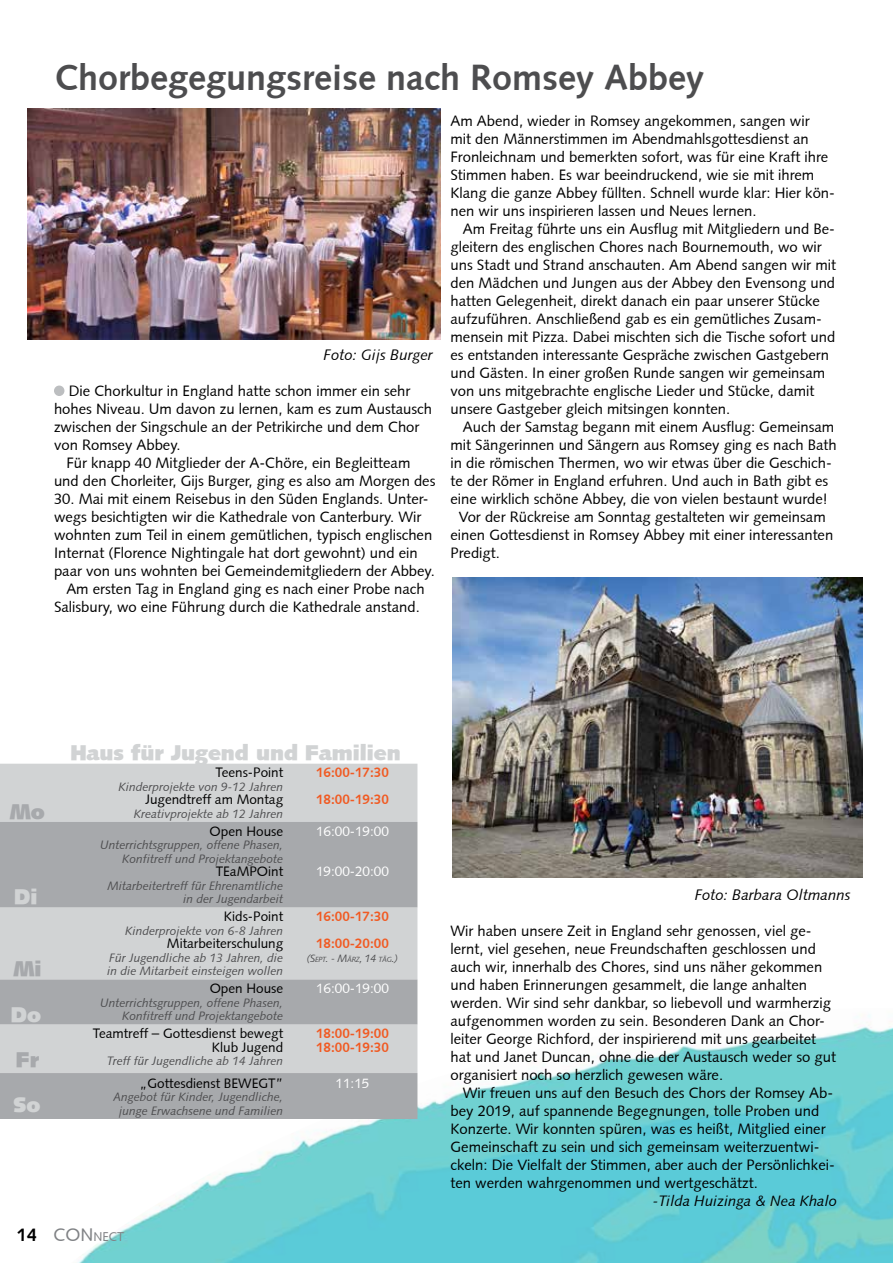
<style>
.page{position:relative;width:893px;height:1263px;background:#fff}
.page>*{position:absolute;margin:0;border:0;box-sizing:border-box;transform-origin:0 0}
.t1{font:700 36px "Syntax";color:#4d4d4f}
.t2{font:900 21px "Syntax";color:#d1d3d4}
.t3{font:900 21px "Syntax";color:#a7a9ac}
.t4{font:italic 15px "Syntax";color:#000}
.t5{font:14.85px/18px "Syntax";color:#000}
.t6{font:italic 14.85px "Syntax";color:#000}
.t7{font:13.5px/13.5px "Syntax";color:#000;text-align:right}
.t8{font:700 13.5px/27px "Syntax";color:#f15a22}
.t9{font:13.5px "Syntax";color:#fff}
.t10{font:12.6px "Syntax";color:#808285}
.t11{font:italic 12px/13.5px "Syntax";color:#4d4d4f;text-align:right}
.t12{font:italic 10.5px "Syntax";color:#4d4d4f}
.s1{font-size:15px}
.s2{font-size:7.35px}
.s3{font-weight:700;font-size:18px;color:#000}
.s4{font-size:18px}
</style>
<div class="page">
<img style="left:77px;top:1008px;width:816px;height:255px">
<div style="left:0;top:764px;width:417px;height:58px;background:#d1d3d4"></div>
<svg style="left:0;top:822px;width:417px;height:297px;background:#b8babc"></svg>
<div style="left:55px;top:386px;width:9px;height:9px;background:#bcbec0;border-radius:50%"></div>
<div style="left:54px;top:386px;width:10px;height:10px;border:1px solid #bcbec0;border-radius:50%"></div>
<img style="left:27px;top:108px;width:414px;height:232px">
<img style="left:452px;top:577px;width:411px;height:301px">
<h1 class="t1" style="left:54px;top:57px;width:652px">Chorbegegungsreise nach Romsey Abbey</h1>
<p class="t4" style="left:324px;top:346px;width:111px">Foto: Gijs Burger</p>
<p class="t5" style="left:54px;top:382px;width:380px;text-indent:15px">Die Chorkultur in England hatte schon immer ein sehr hohes Niveau. Um davon zu lernen, kam es zum Austausch zwischen der Singschule an der Petrikirche und dem Chor von Romsey Abbey.</p>
<p class="t5" style="left:54px;top:454px;width:383px;text-indent:12px">Für knapp 40 Mitglieder der A-Chöre, ein Begleitteam und den Chorleiter, Gijs Burger, ging es also am Morgen des</p>
<p class="t5" style="left:54px;top:490px;width:376px">30. Mai mit einem Reisebus in den Süden Englands. Unter-</p>
<p class="t5" style="left:54px;top:508px;width:369px">wegs besichtigten wir die Kathedrale von Canterbury. Wir</p>
<p class="t5" style="left:54px;top:526px;width:380px">wohnten zum Teil in einem gemütlichen, typisch englischen</p>
<p class="t5" style="left:54px;top:544px;width:365px">Internat (Florence Nightingale hat dort gewohnt) und ein</p>
<p class="t5" style="left:54px;top:562px;width:382px">paar von uns wohnten bei Gemeindemitgliedern der Abbey.</p>
<p class="t5" style="left:66px;top:580px;width:360px">Am ersten Tag in England ging es nach einer Probe nach</p>
<p class="t5" style="left:54px;top:598px;width:367px">Salisbury, wo eine Führung durch die Kathedrale anstand.</p>
<p class="t5" style="left:450px;top:112px;width:386px">Am Abend, wieder in Romsey angekommen, sangen wir<br>mit den Männerstimmen im Abendmahlsgottesdienst an Fronleichnam und bemerkten sofort, was für eine Kraft ihre Stimmen haben. Es war beeindruckend, wie sie mit ihrem Klang die ganze Abbey füllten. Schnell wurde klar: Hier kön&shy;nen wir uns inspirieren lassen und Neues lernen.</p>
<p class="t5" style="left:450px;top:220px;width:387px;text-indent:12px">Am Freitag führte uns ein Ausflug mit Mitgliedern und Be&shy;gleitern des englischen Chores nach Bournemouth, wo wir uns Stadt und Strand anschauten. Am Abend sangen wir mit den Mädchen und Jungen aus der Abbey den Evensong und hatten Gelegenheit, direkt danach ein paar unserer Stücke aufzuführen. Anschließend gab es ein gemütliches Zusam&shy;mensein mit Pizza. Dabei mischten sich die Tische sofort und es entstanden interessante Gespräche zwischen Gastgebern und Gästen. In einer großen Runde sangen wir gemeinsam von uns mitgebrachte englische Lieder und Stücke, damit unsere Gastgeber gleich mitsingen konnten.</p>
<p class="t5" style="left:463px;top:418px;width:373px">Auch der Samstag begann mit einem Ausflug: Gemeinsam</p>
<p class="t5" style="left:450px;top:436px;width:388px">mit Sängerinnen und Sängern aus Romsey ging es nach Bath</p>
<p class="t5" style="left:450px;top:454px;width:383px">in die römischen Thermen, wo wir etwas über die Geschich-</p>
<p class="t5" style="left:450px;top:472px;width:379px">te der Römer in England erfuhren. Und auch in Bath gibt es</p>
<p class="t5" style="left:450px;top:490px;width:379px">eine wirklich schöne Abbey, die von vielen bestaunt wurde!</p>
<p class="t5" style="left:459px;top:508px;width:368px">Vor der Rückreise am Sonntag gestalteten wir gemeinsam</p>
<p class="t5" style="left:450px;top:526px;width:384px">einen Gottesdienst in Romsey Abbey mit einer interessanten</p>
<p class="t5" style="left:450px;top:544px;width:51px">Predigt.</p>
<h2 class="t3" style="left:10px;top:799px;width:37px">Mo</h2>
<h2 class="t2" style="left:14px;top:884px;width:25px">Di</h2>
<h2 class="t3" style="left:13px;top:956px;width:30px">Mi</h2>
<h2 class="t2" style="left:11px;top:1002px;width:32px">Do</h2>
<h2 class="t3" style="left:16px;top:1047px;width:25px">Fr</h2>
<h2 class="t2" style="left:14px;top:1092px;width:28px">So</h2>
<h2 class="t2" style="left:70px;top:740px;width:332px">Haus für Jugend und Familien</h2>
<p class="t7" style="left:215px;top:766px;width:69px">Teens-Point</p>
<p class="t11" style="left:118px;top:780px;width:166px">Kinderprojekte von 9-12 Jahren</p>
<p class="t7" style="left:146px;top:793px;width:139px">Jugendtreff am Montag</p>
<p class="t11" style="left:134px;top:807px;width:151px">Kreativprojekte ab 12 Jahren</p>
<p class="t8" style="left:316px;top:759px;width:74px">16:00-17:30<br>18:00-19:30</p>
<p class="t7" style="left:210px;top:824px;width:75px">Open House</p>
<p class="t11" style="left:100px;top:838px;width:185px">Unterrichtsgruppen, offene Phasen,<br>Konfitreff und Projektangebote</p>
<p class="t7" style="left:216px;top:865px;width:69px">TEaMPOint</p>
<p class="t11" style="left:107px;top:879px;width:177px">Mitarbeitertreff für Ehrenamtliche in der Jugendarbeit</p>
<p class="t7" style="left:224px;top:910px;width:61px">Kids-Point</p>
<p class="t11" style="left:125px;top:924px;width:160px">Kinderprojekte von 6-8 Jahren</p>
<p class="t7" style="left:167px;top:937px;width:118px">Mitarbeiterschulung</p>
<p class="t11" style="left:107px;top:951px;width:178px;text-align:left">Für Jugendliche ab 13 Jahren, die in die Mitarbeit einsteigen wollen</p>
<p class="t7" style="left:210px;top:982px;width:75px">Open House</p>
<p class="t11" style="left:100px;top:996px;width:185px">Unterrichtsgruppen, offene Phasen,<br>Konfitreff und Projektangebote</p>
<p class="t7" style="left:93px;top:1027px;width:192px">Teamtreff <span class="s1">–</span> Gottesdienst bewegt<br>Klub Jugend</p>
<p class="t11" style="left:107px;top:1054px;width:178px">Treff für Jugendliche ab 14 Jahren</p>
<p class="t7" style="left:140px;top:1076px;width:145px">„Gottesdienst BEWEGT”</p>
<p class="t11" style="left:113px;top:1090px;width:172px;text-align:center">Angebot für Kinder, Jugendliche, junge Erwachsene und Familien</p>
<p class="t9" style="left:316px;top:823px;width:74px">16:00-19:00</p>
<p class="t9" style="left:316px;top:863px;width:74px">19:00-20:00</p>
<p class="t8" style="left:316px;top:903px;width:74px">16:00-17:30<br>18:00-20:00</p>
<p class="t12" style="left:307px;top:952px;width:93px">(S<span class="s2">EPT</span>. - M<span class="s2">ÄRZ</span>, 14 <span class="s2">TÄG</span>.)</p>
<p class="t9" style="left:316px;top:980px;width:74px">16:00-19:00</p>
<p class="t8" style="left:316px;top:1027px;width:74px;line-height:13.5px">18:00-19:00<br>18:00-19:30</p>
<p class="t9" style="left:336px;top:1075px;width:35px">11:15</p>
<p class="t10" style="left:17px;top:1229px;width:109px"><span class="s3">14</span> <span class="s4">CON</span> NECT</p>
<p class="t4" style="left:695px;top:886px;width:157px">Foto: Barbara Oltmanns</p>
<p class="t5" style="left:450px;top:922px;width:387px">Wir haben unsere Zeit in England sehr genossen, viel ge&shy;lernt, viel gesehen, neue Freundschaften geschlossen und auch wir, innerhalb des Chores, sind uns näher gekommen und haben Erinnerungen gesammelt, die lange anhalten werden. Wir sind sehr dankbar, so liebevoll und warmherzig aufgenommen worden zu sein. Besonderen Dank an Chor&shy;leiter George Richford, der inspirierend mit uns gearbeitet hat und Janet Duncan, ohne die der Austausch weder so gut organisiert noch so herzlich gewesen wäre.</p>
<p class="t5" style="left:450px;top:1084px;width:386px;text-indent:12px">Wir freuen uns auf den Besuch des Chors der Romsey Ab&shy;bey 2019, auf spannende Begegnungen, tolle Proben und Konzerte. Wir konnten spüren, was es heißt, Mitglied einer Gemeinschaft zu sein und sich gemeinsam weiterzuentwi&shy;ckeln: Die Vielfalt der Stimmen, aber auch der Persönlichkei&shy;ten werden wahrgenommen und wertgeschätzt.</p>
<p class="t6" style="left:653px;top:1192px;width:186px">-Tilda Huizinga &amp; Nea Khalo</p>
</div>
